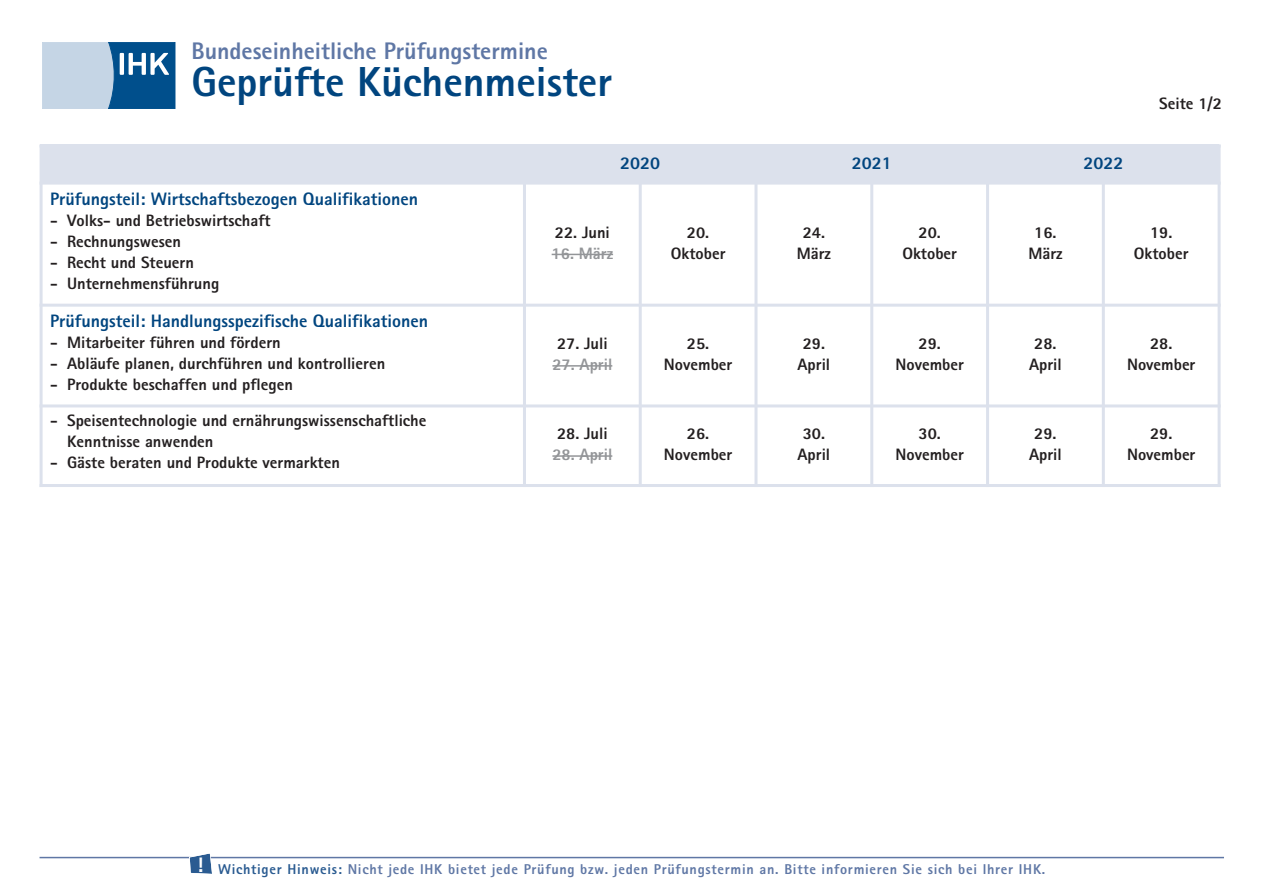
<style>
.page{position:relative;width:1263px;height:893px;background:#fff}
.page>*{position:absolute;margin:0;border:0;box-sizing:border-box;transform-origin:0 0}
.t1{font:800 42px "AT Rotis Sans Serif";color:#01457f}
.t2{font:800 24px "AT Rotis Sans Serif";color:#5f77a5}
.t3{font:800 18px "AT Rotis Sans Serif";color:#01457f}
.t4{font:800 16.5px/21px "AT Rotis Sans Serif";color:#231f20;text-align:center}
.t5{font:800 16.5px "AT Rotis Sans Serif";color:#939598}
.t6{font:800 14.25px "AT Rotis Sans Serif";letter-spacing:.05em;color:#5f77a5}
.s1{color:#2a5b91}
</style>
<div class="page">
<svg style="left:42px;top:42px;width:133px;height:67px;background:#769fc1"></svg>
<div style="left:40px;top:145px;width:484px;height:38px;background:#dce1ec"></div>
<div style="left:524px;top:145px;width:232px;height:38px;background:#dce1ec"></div>
<div style="left:756px;top:145px;width:231px;height:38px;background:#dce1ec"></div>
<div style="left:987px;top:145px;width:232px;height:38px;background:#dce1ec"></div>
<hr style="left:552px;top:254px;width:61px;height:1px;background:#939598">
<hr style="left:552px;top:365px;width:60px;height:2px;background:#939598">
<hr style="left:552px;top:455px;width:60px;height:2px;background:#939598">
<hr style="left:40px;top:145px;width:3px;height:342px;background:#dce1ec">
<hr style="left:523px;top:145px;width:3px;height:342px;background:#dce1ec">
<hr style="left:639px;top:182px;width:3px;height:305px;background:#dce1ec">
<hr style="left:754px;top:145px;width:3px;height:342px;background:#dce1ec">
<hr style="left:870px;top:182px;width:3px;height:305px;background:#dce1ec">
<hr style="left:986px;top:145px;width:3px;height:342px;background:#dce1ec">
<hr style="left:1102px;top:182px;width:3px;height:305px;background:#dce1ec">
<hr style="left:1217px;top:145px;width:3px;height:342px;background:#dce1ec">
<hr style="left:40px;top:182px;width:1180px;height:3px;background:#dce1ec">
<hr style="left:40px;top:304px;width:1180px;height:3px;background:#dce1ec">
<hr style="left:40px;top:404px;width:1180px;height:3px;background:#dce1ec">
<hr style="left:40px;top:484px;width:1180px;height:3px;background:#dce1ec">
<hr style="left:40px;top:857px;width:1184px;height:1px;background:#5f77a5">
<svg style="left:189px;top:853px;width:24px;height:21px"></svg>
<h2 class="t2" style="left:191px;top:42px;width:358px">Bundeseinheitliche Prüfungstermine</h2>
<h1 class="t1" style="left:191px;top:67px;width:422px">Geprüfte Küchenmeister</h1>
<p class="t4" style="left:1159px;top:95px;width:64px">Seite 1/2</p>
<p class="t3" style="left:50px;top:192px;width:369px">Prüfungsteil: Wirtschaftsbezogen Qualifikationen</p>
<p class="t4" style="left:50px;top:211px;width:222px">- Volks- und Betriebswirtschaft</p>
<p class="t4" style="left:50px;top:232px;width:133px">- Rechnungswesen</p>
<p class="t4" style="left:50px;top:253px;width:145px">- Recht und Steuern</p>
<p class="t4" style="left:50px;top:274px;width:171px">- Unternehmensführung</p>
<p class="t3" style="left:50px;top:314px;width:379px">Prüfungsteil: Handlungsspezifische Qualifikationen</p>
<p class="t4" style="left:50px;top:333px;width:232px">- Mitarbeiter führen und fördern</p>
<p class="t4" style="left:50px;top:354px;width:337px">- Abläufe planen, durchführen und kontrollieren</p>
<p class="t4" style="left:50px;top:375px;width:244px">- Produkte beschaffen und pflegen</p>
<p class="t4" style="left:67px;top:412px;width:361px;text-align:left;text-indent:-17px">- Speisentechnologie und ernährungswissenschaftliche<br>Kenntnisse anwenden</p>
<p class="t4" style="left:50px;top:454px;width:291px">- Gäste beraten und Produkte vermarkten</p>
<p class="t3" style="left:620px;top:156px;width:42px">2020</p>
<p class="t3" style="left:852px;top:156px;width:42px">2021</p>
<p class="t3" style="left:1083px;top:156px;width:42px">2022</p>
<p class="t4" style="left:555px;top:223px;width:57px">22. Juni</p>
<p class="t5" style="left:552px;top:247px;width:63px">16. März</p>
<p class="t4" style="left:671px;top:223px;width:56px">20.<br>Oktober</p>
<p class="t4" style="left:797px;top:223px;width:36px">24.<br>März</p>
<p class="t4" style="left:902px;top:223px;width:56px">20.<br>Oktober</p>
<p class="t4" style="left:1028px;top:223px;width:36px">16.<br>März</p>
<p class="t4" style="left:1134px;top:223px;width:56px">19.<br>Oktober</p>
<p class="t4" style="left:557px;top:335px;width:52px">27. Juli</p>
<p class="t5" style="left:552px;top:359px;width:61px">27. April</p>
<p class="t4" style="left:557px;top:425px;width:52px">28. Juli</p>
<p class="t5" style="left:552px;top:449px;width:61px">28. April</p>
<p class="t4" style="left:664px;top:335px;width:70px">25.<br>November</p>
<p class="t4" style="left:797px;top:335px;width:34px">29.<br>April</p>
<p class="t4" style="left:895px;top:335px;width:70px">29.<br>November</p>
<p class="t4" style="left:1029px;top:335px;width:34px">28.<br>April</p>
<p class="t4" style="left:1127px;top:335px;width:70px">28.<br>November</p>
<p class="t4" style="left:664px;top:425px;width:70px">26.<br>November</p>
<p class="t4" style="left:797px;top:425px;width:34px">30.<br>April</p>
<p class="t4" style="left:895px;top:425px;width:70px">30.<br>November</p>
<p class="t4" style="left:1029px;top:425px;width:34px">29.<br>April</p>
<p class="t4" style="left:1127px;top:425px;width:70px">29.<br>November</p>
<p class="t6" style="left:197px;top:864px;width:850px"><sup>!</sup> <span class="s1">Wichtiger Hinweis:</span> Nicht jede IHK bietet jede Prüfung bzw. jeden Prüfungstermin an. Bitte informieren Sie sich bei Ihrer IHK.</p>
</div>
